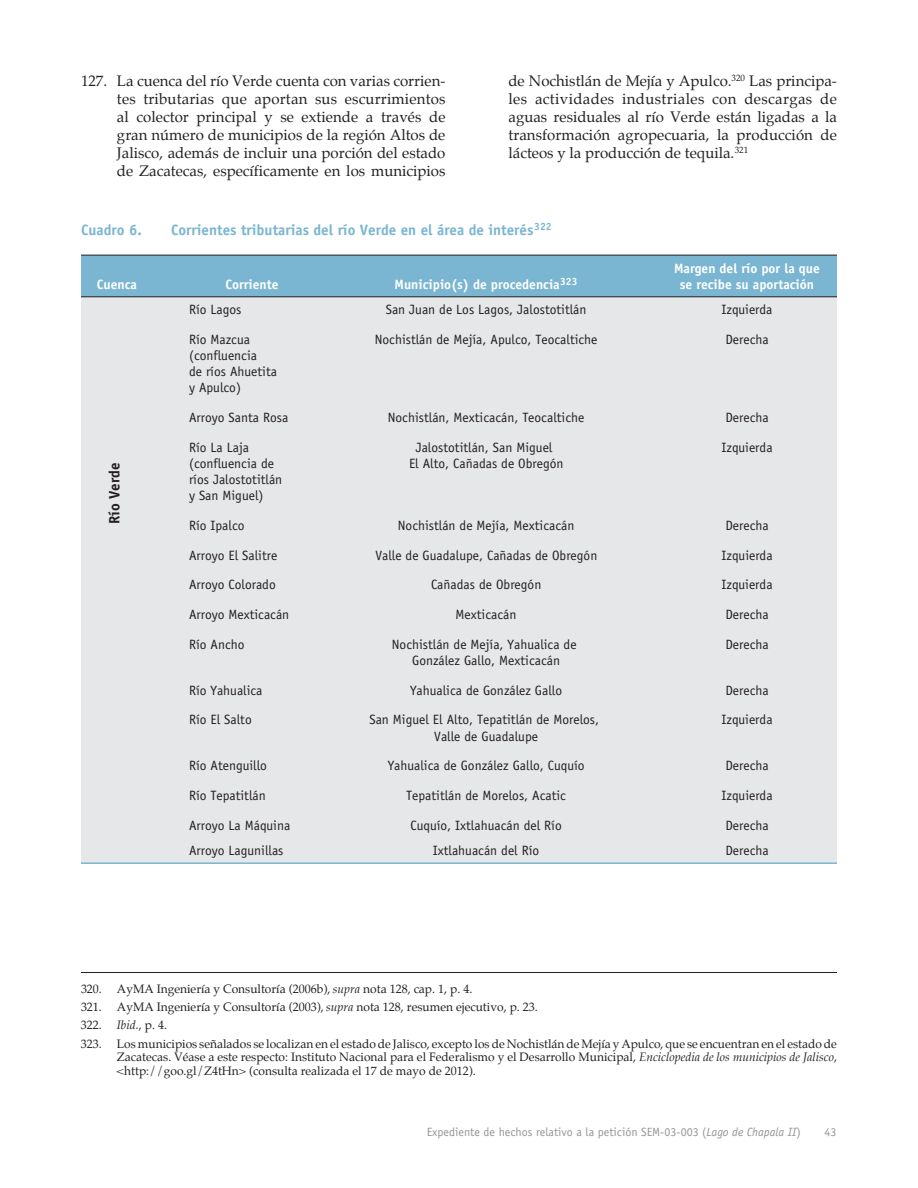
<style>
.page{position:relative;width:918px;height:1188px;background:#fff}
.page>*{position:absolute;margin:0;border:0;box-sizing:border-box;transform-origin:0 0}
.t1{font:15px/18px "Palatino";color:#231f20;text-align:justify}
.t2{font:700 15px "Officina Sans";color:#7ab6d1}
.t3{font:700 15px "Officina Sans";color:#231f20}
.t4{font:13.5px/16.2px "Officina Sans";color:#231f20}
.t5{font:700 13.5px "Officina Sans";color:#fff}
.t6{font:12px/18.1px "Palatino";color:#231f20}
.t7{font:12px "Officina Sans";color:#939598}
.t8{font:italic 12px "Palatino";color:#231f20}
.s1{font-style:italic}
.s2{font-style:normal}
</style>
<div class="page">
<div style="left:81px;top:297px;width:756px;height:566px;background:#e6e7e9"></div>
<div style="left:81px;top:255px;width:756px;height:42px;background:#7ab6d1"></div>
<hr style="left:81px;top:972px;width:756px;height:1px;background:#231f20">
<hr style="left:81px;top:255px;width:756px;height:1px;background:#231f20">
<hr style="left:81px;top:296px;width:756px;height:1px;background:#231f20">
<hr style="left:81px;top:862px;width:756px;height:2px;background:#7ab6d1">
<p class="t1" style="left:117px;top:72px;width:330px;text-indent:-36px">127. La cuenca del río Verde cuenta con varias corrien&shy;tes tributarias que aportan sus escurrimientos al colector principal y se extiende a través de gran número de municipios de la región Altos de Jalisco, además de incluir una porción del estado de Zacatecas, específicamente en los municipios</p>
<p class="t1" style="left:508px;top:72px;width:330px">de Nochistlán de Mejía y Apulco.<sup>320</sup> Las principa&shy;les actividades industriales con descargas de aguas residuales al río Verde están ligadas a la transformación agropecuaria, la producción de lácteos y la producción de tequila.<sup>321</sup></p>
<p class="t2" style="left:81px;top:224px;width:62px">Cuadro 6.</p>
<p class="t2" style="left:171px;top:224px;width:382px">Corrientes tributarias del río Verde en el área de interés<sup>322</sup></p>
<p class="t5" style="left:674px;top:263px;width:147px">Margen del río por la que</p>
<p class="t5" style="left:97px;top:279px;width:42px">Cuenca</p>
<p class="t5" style="left:225px;top:279px;width:55px">Corriente</p>
<p class="t5" style="left:395px;top:279px;width:185px">Municipio(s) de procedencia<sup>323</sup></p>
<p class="t5" style="left:680px;top:279px;width:136px">se recibe su aportación</p>
<p class="t4" style="left:189px;top:303px;width:54px">Río Lagos</p>
<p class="t4" style="left:386px;top:303px;width:202px">San Juan de Los Lagos, Jalostotitlán</p>
<p class="t4" style="left:722px;top:303px;width:52px">Izquierda</p>
<p class="t4" style="left:189px;top:332px;width:63px">Río Mazcua</p>
<p class="t4" style="left:375px;top:332px;width:224px">Nochistlán de Mejía, Apulco, Teocaltiche</p>
<p class="t4" style="left:725px;top:332px;width:45px">Derecha</p>
<p class="t4" style="left:189px;top:348px;width:90px">(confluencia<br>de ríos Ahuetita y Apulco)</p>
<p class="t4" style="left:189px;top:411px;width:101px">Arroyo Santa Rosa</p>
<p class="t4" style="left:388px;top:411px;width:198px">Nochistlán, Mexticacán, Teocaltiche</p>
<p class="t4" style="left:725px;top:411px;width:45px">Derecha</p>
<p class="t4" style="left:189px;top:440px;width:61px">Río La Laja</p>
<p class="t4" style="left:416px;top:440px;width:138px">Jalostotitlán, San Miguel</p>
<p class="t4" style="left:722px;top:440px;width:52px">Izquierda</p>
<p class="t4" style="left:189px;top:456px;width:87px">(confluencia de</p>
<p class="t4" style="left:409px;top:456px;width:156px">El Alto, Cañadas de Obregón</p>
<p class="t4" style="left:189px;top:473px;width:95px">ríos Jalostotitlán y San Miguel)</p>
<p class="t4" style="left:189px;top:519px;width:57px">Río Ipalco</p>
<p class="t4" style="left:398px;top:519px;width:178px">Nochistlán de Mejía, Mexticacán</p>
<p class="t4" style="left:725px;top:519px;width:45px">Derecha</p>
<p class="t4" style="left:189px;top:548px;width:90px">Arroyo El Salitre</p>
<p class="t4" style="left:375px;top:548px;width:223px">Valle de Guadalupe, Cañadas de Obregón</p>
<p class="t4" style="left:722px;top:548px;width:52px">Izquierda</p>
<p class="t4" style="left:189px;top:578px;width:88px">Arroyo Colorado</p>
<p class="t4" style="left:431px;top:578px;width:112px">Cañadas de Obregón</p>
<p class="t4" style="left:722px;top:578px;width:52px">Izquierda</p>
<p class="t4" style="left:189px;top:608px;width:102px">Arroyo Mexticacán</p>
<p class="t4" style="left:456px;top:608px;width:62px">Mexticacán</p>
<p class="t4" style="left:725px;top:608px;width:45px">Derecha</p>
<p class="t4" style="left:189px;top:637px;width:57px">Río Ancho</p>
<p class="t4" style="left:392px;top:637px;width:186px">Nochistlán de Mejía, Yahualica de</p>
<p class="t4" style="left:725px;top:637px;width:45px">Derecha</p>
<p class="t4" style="left:412px;top:654px;width:149px">González Gallo, Mexticacán</p>
<p class="t4" style="left:189px;top:683px;width:75px">Río Yahualica</p>
<p class="t4" style="left:410px;top:683px;width:154px">Yahualica de González Gallo</p>
<p class="t4" style="left:725px;top:683px;width:45px">Derecha</p>
<p class="t4" style="left:189px;top:713px;width:64px">Río El Salto</p>
<p class="t4" style="left:369px;top:713px;width:231px">San Miguel El Alto, Tepatitlán de Morelos,</p>
<p class="t4" style="left:722px;top:713px;width:52px">Izquierda</p>
<p class="t4" style="left:434px;top:729px;width:105px">Valle de Guadalupe</p>
<p class="t4" style="left:189px;top:759px;width:80px">Río Atenguillo</p>
<p class="t4" style="left:388px;top:759px;width:198px">Yahualica de González Gallo, Cuquío</p>
<p class="t4" style="left:725px;top:759px;width:45px">Derecha</p>
<p class="t4" style="left:189px;top:789px;width:78px">Río Tepatitlán</p>
<p class="t4" style="left:406px;top:789px;width:161px">Tepatitlán de Morelos, Acatic</p>
<p class="t4" style="left:722px;top:789px;width:52px">Izquierda</p>
<p class="t4" style="left:189px;top:818px;width:103px">Arroyo La Máquina</p>
<p class="t4" style="left:411px;top:818px;width:153px">Cuquío, Ixtlahuacán del Río</p>
<p class="t4" style="left:725px;top:818px;width:45px">Derecha</p>
<p class="t4" style="left:189px;top:843px;width:96px">Arroyo Lagunillas</p>
<p class="t4" style="left:433px;top:843px;width:108px">Ixtlahuacán del Río</p>
<p class="t4" style="left:725px;top:843px;width:45px">Derecha</p>
<p class="t3" style="left:109px;top:524px;width:63px;rotate:-90deg">Río Verde</p>
<p class="t6" style="left:81px;top:980px;width:458px">320. AyMA Ingeniería y Consultoría (2006b), <span class="s1">supra</span> nota 128, cap. 1, p. 4.<br>321. AyMA Ingeniería y Consultoría (2003), <span class="s1">supra</span> nota 128, resumen ejecutivo, p. 23.<br>322.</p>
<p class="t8" style="left:117px;top:1015px;width:52px">Ibid.<span class="s2">, p. 4.</span></p>
<p class="t6" style="left:81px;top:1034px;width:22px">323.</p>
<p class="t6" style="left:117px;top:1037px;width:722px;line-height:13.6px;text-align:justify">Los municipios señalados se localizan en el estado de Jalisco, excepto los de Nochistlán de Mejía y Apulco, que se encuentran en el estado de Zacatecas. Véase a este respecto: Instituto Nacional para el Federalismo y el Desarrollo Municipal, <span class="s1">Enciclopedia de los municipios de Jalisco</span>, &lt;http://goo.gl/Z4tHn&gt; (consulta realizada el 17 de mayo de 2012).</p>
<p class="t7" style="left:427px;top:1127px;width:376px">Expediente de hechos relativo a la petición SEM-03-003 (<span class="s1">Lago de Chapala II</span>)</p>
<p class="t7" style="left:824px;top:1127px;width:13px">43</p>
</div>
